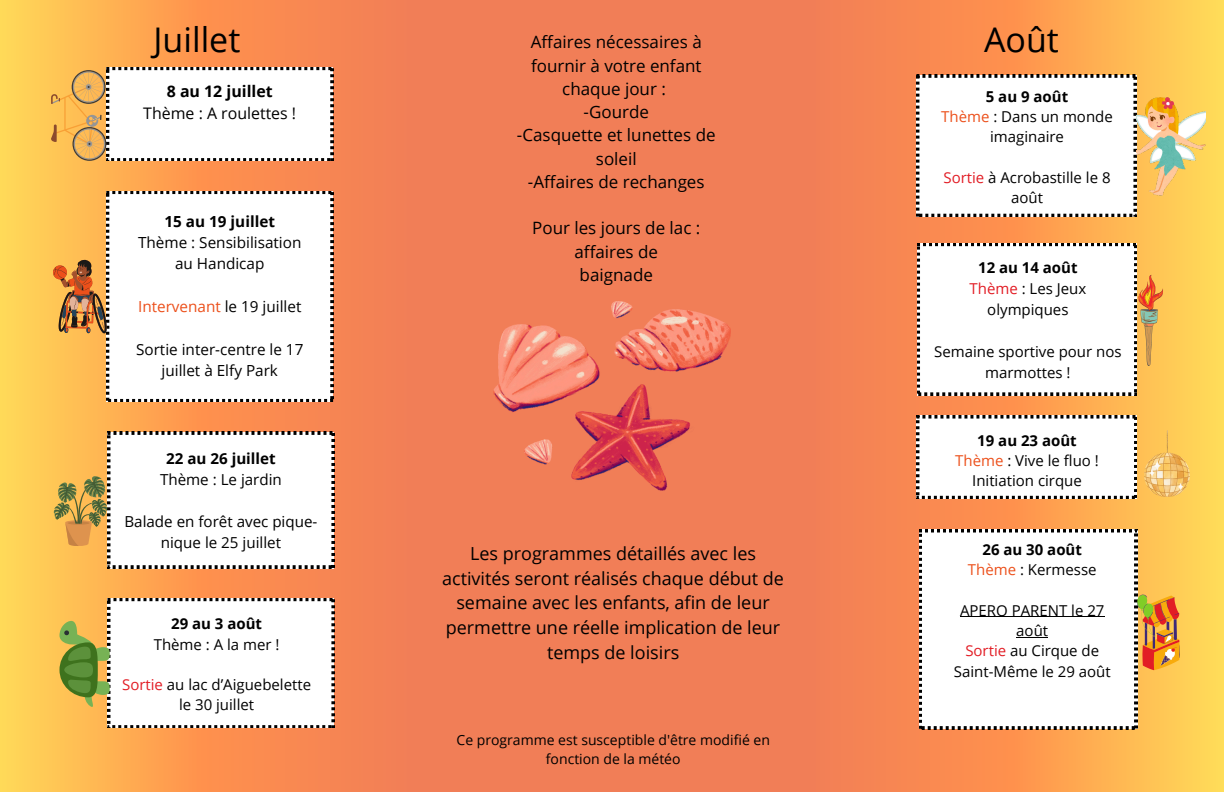
<style>
.page{position:relative;width:1224px;height:792px;background:#fff}
.page>*{position:absolute;margin:0;border:0;box-sizing:border-box;transform-origin:0 0}
.t1{font:34px "Open Sans";color:#000}
.t2{font:18px/24.8px "Open Sans";color:#000;text-align:center}
.t3{font:17px/23.2px "Open Sans";color:#000;text-align:center}
.t4{font:15.9px/21.8px "Open Sans";color:#000;text-align:center}
.t5{font:15.3px/21.3px "Open Sans";color:#000;text-align:center}
.t6{font:15.3px "Open Sans";color:#ec501b}
.t7{font:15.2px/21px "Open Sans";color:#000;text-align:center}
.t8{font:15px/20.2px "Open Sans";color:#000;text-align:center}
.t9{font:700 15px/20.2px "Open Sans";color:#000;text-align:center}
.t10{font:14px "Open Sans";color:#000}
.s1{font-weight:700}
.s2{color:#ec501b}
.s3{color:#e21d25}
.s4{color:#000}
.s5{font-weight:400;color:#ec501b}
.s6{font-weight:400}
</style>
<div class="page">
<div style="left:0;top:0;width:410px;height:792px;background:linear-gradient(to right,#ffcc53,#f37052)"></div>
<div style="left:804px;top:0;width:420px;height:792px;background:linear-gradient(to right,#f46e51,#ffcf54)"></div>
<div style="left:408px;top:0;width:408px;height:792px;background:#f17e57"></div>
<svg style="left:916px;top:75px;width:220px;height:142px"></svg>
<img style="left:1136px;top:98px;width:69px;height:98px">
<svg style="left:53px;top:432px;width:281px;height:136px"></svg>
<svg style="left:59px;top:598px;width:275px;height:130px"></svg>
<svg style="left:106px;top:191px;width:227px;height:211px"></svg>
<svg style="left:53px;top:260px;width:54px;height:73px"></svg>
<svg style="left:51px;top:67px;width:282px;height:94px"></svg>
<svg style="left:917px;top:243px;width:246px;height:152px"></svg>
<svg style="left:916px;top:416px;width:221px;height:83px"></svg>
<img style="left:1145px;top:430px;width:44px;height:66px">
<svg style="left:919px;top:530px;width:218px;height:199px"></svg>
<hr style="left:960px;top:617px;width:145px;height:1px;background:#000">
<hr style="left:1016px;top:637px;width:32px;height:1px;background:#000">
<svg style="left:1137px;top:594px;width:43px;height:76px"></svg>
<img style="left:493px;top:301px;width:238px;height:189px">
<h4 class="t1" style="left:154px;top:16px;width:88px">Juillet</h4>
<p class="t1" style="left:984px;top:16px;width:76px">Août</p>
<h1 class="t3" style="left:517px;top:30px;width:200px">Affaires nécessaires à fournir à votre enfant chaque jour :<br>-Gourde<br>-Casquette et lunettes de soleil<br>-Affaires de rechanges</h1>
<h4 class="t3" style="left:532px;top:216px;width:170px">Pour les jours de lac : affaires de<br>baignade</h4>
<h4 class="t4" style="left:143px;top:80px;width:154px"><span class="s1">8 au 12 juillet<br></span>Thème : A roulettes !</h4>
<p class="t8" style="left:941px;top:86px;width:173px"><span class="s1">5 au 9 août<br></span><span class="s2">Thème</span> : Dans un monde imaginaire</p>
<h4 class="t8" style="left:943px;top:167px;width:169px"><span class="s3">Sortie</span> à Acrobastille le 8 août</h4>
<h4 class="t5" style="left:138px;top:210px;width:165px"><span class="s1">15 au 19 juillet<br></span>Thème : Sensibilisation au Handicap</h4>
<p class="t6" style="left:138px;top:296px;width:165px">Intervenant <span class="s4">le 19 juillet</span></p>
<h4 class="t5" style="left:136px;top:338px;width:169px">Sortie inter-centre le 17 juillet à Elfy Park</h4>
<p class="t8" style="left:970px;top:257px;width:118px;line-height:21px"><span class="s1">12 au 14 août<br></span><span class="s3">Thème</span> : Les Jeux olympiques</p>
<h3 class="t8" style="left:934px;top:341px;width:189px;line-height:21px">Semaine sportive pour nos marmottes !</h3>
<h4 class="t7" style="left:160px;top:448px;width:123px"><span class="s1">22 au 26 juillet<br></span>Thème : Le jardin</h4>
<h4 class="t7" style="left:124px;top:511px;width:194px">Balade en forêt avec pique&shy;nique le 25 juillet</h4>
<p class="t8" style="left:154px;top:613px;width:127px"><span class="s1">29 au 3 août<br></span>Thème : A la mer !</p>
<h4 class="t8" style="left:122px;top:674px;width:190px"><span class="s3">Sortie</span> au lac d’Aiguebelette le 30 juillet</h4>
<h4 class="t2" style="left:442px;top:541px;width:343px">Les programmes détaillés avec les activités seront réalisés chaque début de semaine avec les enfants, afin de leur permettre une réelle implication de leur temps de loisirs</h4>
<h4 class="t10" style="left:457px;top:730px;width:315px">Ce programme est susceptible d'être modifié en</h4>
<p class="t10" style="left:546px;top:749px;width:136px">fonction de la météo</p>
<h3 class="t8" style="left:955px;top:430px;width:145px"><span class="s1">19 au 23 août<br></span><span class="s2">Thème</span> : Vive le fluo !<br>Initiation cirque</h3>
<h3 class="t9" style="left:968px;top:539px;width:130px">26 au 30 août<br><span class="s5">Thème</span> <span class="s6">: Kermesse</span></h3>
<p class="t8" style="left:954px;top:600px;width:158px">APERO PARENT le 27 août<br><span class="s3">Sortie</span> au Cirque de<br>Saint-Même le 29 août</p>
</div>
